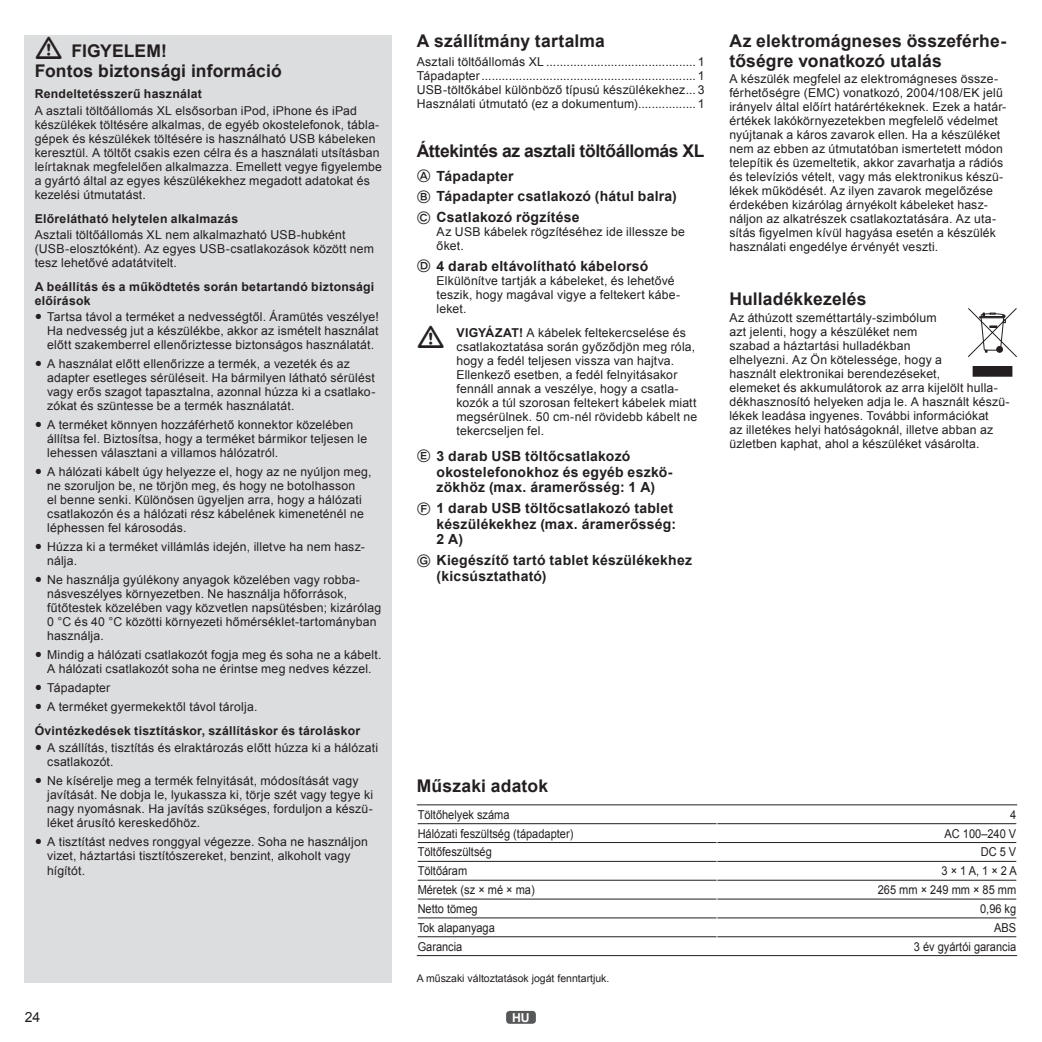
<style>
.page{position:relative;width:1042px;height:1042px;background:#fff}
.page>*{position:absolute;margin:0;border:0;box-sizing:border-box;transform-origin:0 0}
.t1{font:700 17.5px/19.2px "Arial";letter-spacing:.01em;color:#231f20}
.t2{font:700 17.5px "Arial";letter-spacing:-.02em;color:#231f20}
.t3{font:700 14px/15.8px "Arial";letter-spacing:.02em;color:#231f20}
.t4{font:14px "Arial";color:#231f20}
.t5{font:12.25px/14px "Arial";letter-spacing:.015em;color:#231f20}
.t6{font:700 12.25px/14px "Arial";letter-spacing:.02em;color:#231f20}
.t7{font:12.25px "Arial";letter-spacing:.015em;color:#231f20;scale:.9 1}
.t8{font:700 12.25px "Arial";color:#fff}
.t9{font:10.5px "Arial";color:#231f20}
.s1{font-size:21px}
.s2{font-weight:400;font-size:21px}
.s3{font-weight:400}
.s4{font-family:"Bundesbahn Pi Three";font-weight:400;font-size:14.88px}
.s5{font-weight:700}
</style>
<div class="page">
<div style="left:506px;top:1011px;width:30px;height:13px;background:#57585a;border-radius:4px"></div>
<div style="left:25px;top:35px;width:367px;height:947px;background:#dcdddf"></div>
<div style="left:973px;top:366px;width:39px;height:10px;background:#231f20"></div>
<svg style="left:968px;top:308px;width:49px;height:49px"></svg>
<hr style="left:417px;top:804px;width:300px;height:1px;background:#231f20">
<hr style="left:418px;top:823px;width:298px;height:1px;background:#231f20">
<hr style="left:418px;top:842px;width:298px;height:1px;background:#231f20">
<hr style="left:418px;top:861px;width:298px;height:1px;background:#231f20">
<hr style="left:418px;top:880px;width:298px;height:1px;background:#231f20">
<hr style="left:418px;top:898px;width:298px;height:1px;background:#231f20">
<hr style="left:418px;top:917px;width:298px;height:1px;background:#231f20">
<hr style="left:418px;top:936px;width:298px;height:1px;background:#231f20">
<hr style="left:417px;top:955px;width:300px;height:1px;background:#231f20">
<hr style="left:717px;top:804px;width:300px;height:1px;background:#231f20">
<hr style="left:717px;top:823px;width:299px;height:1px;background:#231f20">
<hr style="left:717px;top:842px;width:299px;height:1px;background:#231f20">
<hr style="left:717px;top:861px;width:299px;height:1px;background:#231f20">
<hr style="left:717px;top:880px;width:299px;height:1px;background:#231f20">
<hr style="left:717px;top:898px;width:299px;height:1px;background:#231f20">
<hr style="left:717px;top:917px;width:299px;height:1px;background:#231f20">
<hr style="left:717px;top:936px;width:299px;height:1px;background:#231f20">
<hr style="left:717px;top:955px;width:300px;height:1px;background:#231f20">
<h1 class="t1" style="left:35px;top:42px;width:249px;text-indent:37px">FIGYELEM!<br>Fontos biztonsági információ</h1>
<p class="t6" style="left:35px;top:87px;width:169px">Rendeltetésszerű használat</p>
<p class="t5" style="left:35px;top:103px;width:349px">A asztali töltőállomás XL elsősorban iPod, iPhone és iPad készülékek töltésére alkalmas, de egyéb okostelefonok, tábla&shy;gépek és készülékek töltésére is használható USB kábeleken keresztül. A töltőt csakis ezen célra és a használati utsításban leírtaknak megfelelően alkalmazza. Emellett vegye figyelembe a gyártó által az egyes készülékekhez megadott adatokat és kezelési útmutatást.</p>
<p class="t6" style="left:35px;top:212px;width:205px">Előrelátható helytelen alkalmazás</p>
<p class="t5" style="left:35px;top:228px;width:341px">Asztali töltőállomás XL nem alkalmazható USB-hubként (USB-elosztóként). Az egyes USB-csatlakozások között nem tesz lehetővé adatátvitelt.</p>
<p class="t6" style="left:35px;top:280px;width:341px">A beállítás és a működtetés során betartandó biztonsági előírások</p>
<p class="t5" style="left:47px;top:310px;width:333px;text-align:justify;text-indent:-12px"><span class="s1">•</span> Tartsa távol a terméket a nedvességtől. Áramütés veszélye!<br>Ha nedvesség jut a készülékbe, akkor az ismételt használat előtt szakemberrel ellenőriztesse biztonságos használatát.</p>
<p class="t5" style="left:47px;top:357px;width:330px;text-indent:-12px"><span class="s1">•</span> A használat előtt ellenőrizze a termék, a vezeték és az adapter esetleges sérüléseit. Ha bármilyen látható sérülést vagy erős szagot tapasztalna, azonnal húzza ki a csatlako&shy;zókat és szüntesse be a termék használatát.</p>
<p class="t5" style="left:47px;top:418px;width:322px;text-indent:-12px"><span class="s1">•</span> A terméket könnyen hozzáférhető konnektor közelében állítsa fel. Biztosítsa, hogy a terméket bármikor teljesen le lehessen választani a villamos hálózatról.</p>
<p class="t5" style="left:47px;top:465px;width:326px;text-indent:-12px"><span class="s1">•</span> A hálózati kábelt úgy helyezze el, hogy az ne nyúljon meg, ne szoruljon be, ne törjön meg, és hogy ne botolhasson<br>el benne senki. Különösen ügyeljen arra, hogy a hálózati csatlakozón és a hálózati rész kábelének kimeneténél ne léphessen fel károsodás.</p>
<p class="t5" style="left:47px;top:540px;width:319px;text-indent:-12px"><span class="s1">•</span> Húzza ki a terméket villámlás idején, illetve ha nem hasz&shy;nálja.</p>
<p class="t5" style="left:47px;top:573px;width:335px;text-indent:-12px"><span class="s1">•</span> Ne használja gyúlékony anyagok közelében vagy robba&shy;násveszélyes környezetben. Ne használja hőforrások, fűtőtestek közelében vagy közvetlen napsütésben; kizárólag 0 °C és 40 °C közötti környezeti hőmérséklet-tartományban használja.</p>
<p class="t5" style="left:35px;top:648px;width:348px;text-align:center"><span class="s1">•</span> Mindig a hálózati csatlakozót fogja meg és soha ne a kábelt.<br>A hálózati csatlakozót soha ne érintse meg nedves kézzel.</p>
<p class="t5" style="left:35px;top:681px;width:77px"><span class="s1">•</span> Tápadapter</p>
<p class="t6" style="left:35px;top:695px;width:327px;line-height:24px"><span class="s2">•</span> <span class="s3">A terméket gyermekektől távol tárolja.<br></span>Óvintézkedések tisztításkor, szállításkor és tároláskor</p>
<p class="t5" style="left:47px;top:740px;width:332px;text-indent:-12px"><span class="s1">•</span> A szállítás, tisztítás és elraktározás előtt húzza ki a hálózati csatlakozót.</p>
<p class="t5" style="left:47px;top:773px;width:327px;text-indent:-12px"><span class="s1">•</span> Ne kísérelje meg a termék felnyitását, módosítását vagy javítását. Ne dobja le, lyukassza ki, törje szét vagy tegye ki nagy nyomásnak. Ha javítás szükséges, forduljon a készü&shy;léket árusító kereskedőhöz.</p>
<p class="t5" style="left:35px;top:834px;width:335px;text-align:center"><span class="s1">•</span> A tisztítást nedves ronggyal végezze. Soha ne használjon vizet, háztartási tisztítószereket, benzint, alkoholt vagy</p>
<p class="t5" style="left:47px;top:864px;width:39px">hígítót.</p>
<h1 class="t1" style="left:417px;top:32px;width:190px">A szállítmány tartalma</h1>
<p class="t5" style="left:417px;top:55px;width:289px;text-align:justify">Asztali töltőállomás XL ............................................ 1<br>Tápadapter............................................................... 1<br>USB-töltőkábel különböző típusú készülékekhez... 3<br>Használati útmutató (ez a dokumentum)................. 1</p>
<h1 class="t2" style="left:417px;top:140px;width:289px">Áttekintés az asztali töltőállomás XL</h1>
<p class="t3" style="left:417px;top:166px;width:262px;line-height:20.7px"><span class="s4">A</span> Tápadapter<br><span class="s4">B</span> Tápadapter csatlakozó (hátul balra)<br><span class="s4">C</span> Csatlakozó rögzítése</p>
<p class="t5" style="left:437px;top:225px;width:250px">Az USB kábelek rögzítéséhez ide illessze be őket.</p>
<p class="t3" style="left:417px;top:258px;width:233px"><span class="s4">D</span> 4 darab eltávolítható kábelorsó</p>
<p class="t5" style="left:437px;top:274px;width:245px">Elkülönítve tartják a kábeleket, és lehetővé teszik, hogy magával vigye a feltekert kábe&shy;leket.</p>
<p class="t5" style="left:456px;top:326px;width:242px"><span class="s5">VIGYÁZAT!</span> A kábelek feltekercselése és csatlakoztatása során győződjön meg róla, hogy a fedél teljesen vissza van hajtva.<br>Ellenkező esetben, a fedél felnyitásakor fennáll annak a veszélye, hogy a csatla&shy;kozók a túl szorosan feltekert kábelek miatt megsérülnek. 50 cm-nél rövidebb kábelt ne tekercseljen fel.</p>
<p class="t3" style="left:437px;top:448px;width:237px;text-indent:-20px"><span class="s4">E</span> 3 darab USB töltőcsatlakozó okostelefonokhoz és egyéb eszkö&shy;zökhöz (max. áramerősség: 1 A)</p>
<p class="t3" style="left:437px;top:500px;width:241px;text-indent:-20px"><span class="s4">F</span> 1 darab USB töltőcsatlakozó tablet készülékekhez (max. áramerősség:<br>2 A)</p>
<p class="t3" style="left:437px;top:553px;width:257px;text-indent:-20px"><span class="s4">G</span> Kiegészítő tartó tablet készülékekhez (kicsúsztatható)</p>
<h1 class="t1" style="left:729px;top:32px;width:278px">Az elektromágneses összeférhe&shy;tőségre vonatkozó utalás</h1>
<p class="t5" style="left:729px;top:72px;width:278px">A készülék megfelel az elektromágneses össze&shy;férhetőségre (EMC) vonatkozó, 2004/108/EK jelű irányelv által előírt határértékeknek. Ezek a határ&shy;értékek lakókörnyezetekben megfelelő védelmet nyújtanak a káros zavarok ellen. Ha a készüléket nem az ebben az útmutatóban ismertetett módon telepítik és üzemeltetik, akkor zavarhatja a rádiós és televíziós vételt, vagy más elektronikus készü&shy;lékek működését. Az ilyen zavarok megelőzése érdekében kizárólag árnyékolt kábeleket hasz&shy;náljon az alkatrészek csatlakoztatására. Az uta&shy;sítás figyelmen kívül hagyása esetén a készülék használati engedélye érvényét veszti.</p>
<h1 class="t1" style="left:729px;top:290px;width:139px">Hulladékkezelés</h1>
<p class="t5" style="left:729px;top:310px;width:282px">Az áthúzott szeméttartály-szimbólum<br>azt jelenti, hogy a készüléket nem<br>szabad a háztartási hulladékban<br>elhelyezni. Az Ön kötelessége, hogy a<br>használt elektronikai berendezéseket,<br>elemeket és akkumulátorok az arra kijelölt hulla&shy;dékhasznosító helyeken adja le. A használt készü&shy;lékek leadása ingyenes. További információkat<br>az illetékes helyi hatóságoknál, illetve abban az üzletben kaphat, ahol a készüléket vásárolta.</p>
<h1 class="t1" style="left:417px;top:777px;width:133px">Műszaki adatok</h1>
<p class="t7" style="left:418px;top:806px;width:104px">Töltőhelyek száma</p>
<p class="t7" style="left:1010px;top:806px;width:8px">4</p>
<p class="t7" style="left:418px;top:825px;width:174px">Hálózati feszültség (tápadapter)</p>
<p class="t7" style="left:944px;top:825px;width:81px">AC 100–240 V</p>
<p class="t7" style="left:418px;top:844px;width:84px">Töltőfeszültség</p>
<p class="t7" style="left:981px;top:844px;width:41px">DC 5 V</p>
<p class="t7" style="left:418px;top:863px;width:57px">Töltőáram</p>
<p class="t7" style="left:941px;top:863px;width:85px">3 × 1 A, 1 × 2 A</p>
<p class="t7" style="left:418px;top:882px;width:132px">Méretek (sz × mé × ma)</p>
<p class="t7" style="left:878px;top:882px;width:155px">265 mm × 249 mm × 85 mm</p>
<p class="t7" style="left:418px;top:900px;width:68px">Netto tömeg</p>
<p class="t7" style="left:980px;top:900px;width:42px">0,96 kg</p>
<p class="t7" style="left:418px;top:919px;width:87px">Tok alapanyaga</p>
<p class="t7" style="left:994px;top:919px;width:26px">ABS</p>
<p class="t7" style="left:418px;top:938px;width:51px">Garancia</p>
<p class="t7" style="left:914px;top:938px;width:115px">3 év gyártói garancia</p>
<p class="t9" style="left:417px;top:972px;width:194px">A műszaki változtatások jogát fenntartjuk.</p>
<p class="t4" style="left:25px;top:1008px;width:17px">24</p>
<p class="t8" style="left:512px;top:1009px;width:19px">HU</p>
</div>
